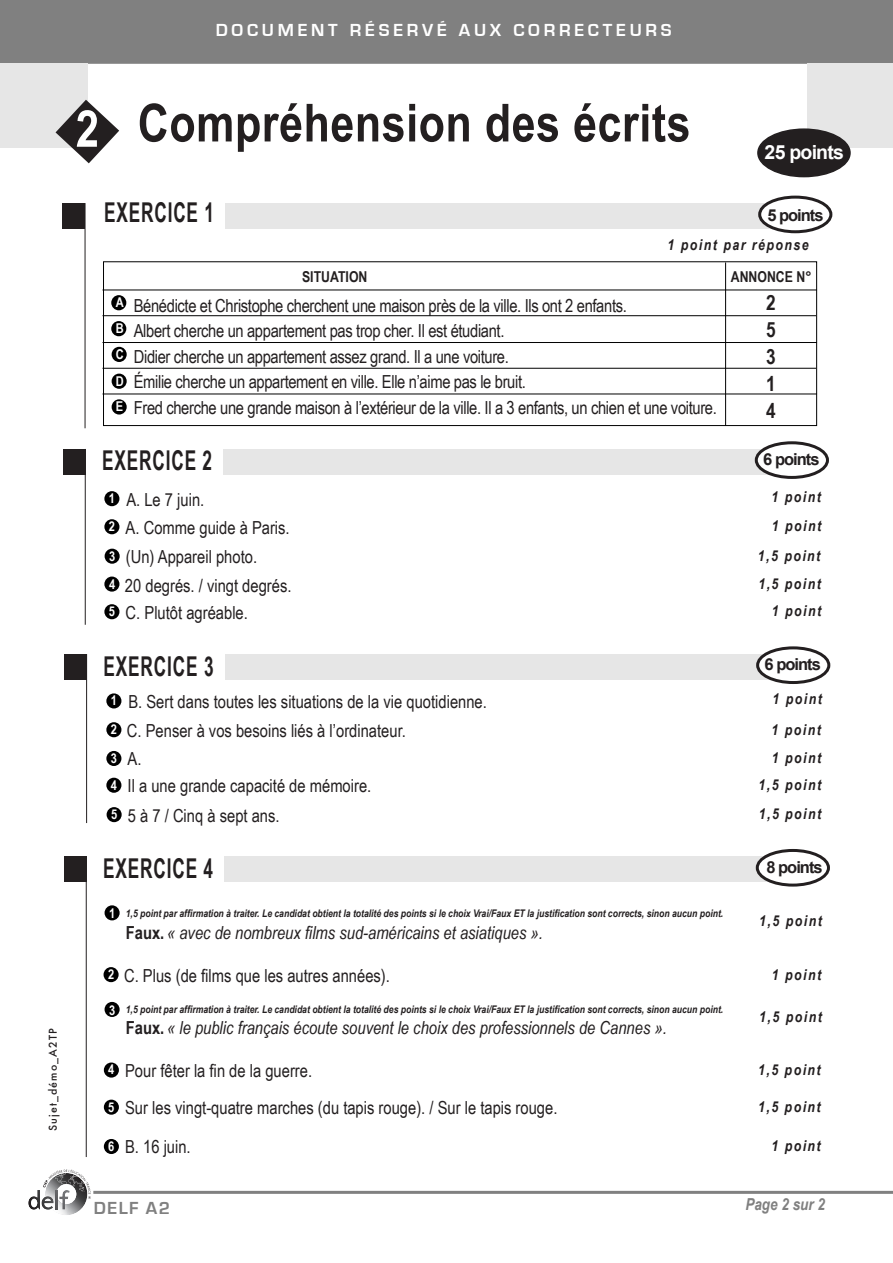
<style>
.page{position:relative;width:893px;height:1263px;background:#fff}
.page>*{position:absolute;margin:0;border:0;box-sizing:border-box;transform-origin:0 0}
.t1{font:700 52.5px "Arial Narrow";letter-spacing:.01em;color:#231f20}
.t2{font:700 51px "Arial Narrow";color:#fff}
.t3{font:700 27.3px "Arial Narrow";letter-spacing:.04em;color:#231f20;scale:.77 1}
.t4{font:700 21px/27px "Arial Narrow";color:#231f20;text-align:justify}
.t5{font:700 19.5px "Arial";letter-spacing:-.04em;color:#fff}
.t6{font:18px "Arial Narrow";color:#231f20}
.t7{font:18px/25.5px "Arial Narrow";letter-spacing:-.02em;color:#231f20}
.t8{font:italic 18px "Arial Narrow";color:#231f20}
.t9{font:700 18px "Eurostile";letter-spacing:.21em;color:#fff}
.t10{font:700 18px "Eurostile";letter-spacing:.08em;color:#808080}
.t11{font:700 16.5px "Arial";letter-spacing:-.06em;color:#231f20}
.t12{font:italic 700 16.5px "Arial Narrow";color:#808080}
.t13{font:italic 700 15px "Arial Narrow";letter-spacing:.1em;color:#231f20}
.t14{font:700 15px "Arial Narrow";color:#231f20}
.t15{font:700 13.5px/25.8px "Arial Narrow";color:#fff}
.t16{font:italic 700 10.5px "Arial Narrow";color:#231f20}
.t17{font:500 10.5px "Futura";letter-spacing:.11em;color:#231f20}
.s1{font-weight:700;font-size:13.5px;color:#fff}
.s2{font-style:normal;font-size:13.5px;color:#fff}
.s3{font-weight:700;font-style:normal}
</style>
<div class="page">
<hr style="left:93px;top:1191px;width:800px;height:3px;background:#808080">
<div style="left:0;top:0;width:893px;height:64px;background:#808080"></div>
<svg style="left:28px;top:1169px;width:63px;height:46px"></svg>
<div style="left:807px;top:64px;width:86px;height:84px;background:#e6e6e6"></div>
<div style="left:0;top:64px;width:87px;height:84px;background:#e6e6e6"></div>
<div style="left:758px;top:129px;width:92px;height:48px;background:#231f20;border-radius:50%"></div>
<div style="left:757px;top:128px;width:94px;height:49px;border:2px solid #231f20;border-radius:50%"></div>
<svg style="left:56px;top:100px;width:63px;height:63px"></svg>
<hr style="left:86px;top:654px;width:1px;height:169px;background:#231f20">
<div style="left:64px;top:654px;width:23px;height:25px;background:#231f20"></div>
<div style="left:225px;top:654px;width:564px;height:25px;background:#e6e6e6"></div>
<div style="left:758px;top:648px;width:71px;height:34px;background:#fff;border-radius:50%"></div>
<div style="left:756px;top:646px;width:74px;height:38px;border:3px solid #231f20;border-radius:50%"></div>
<hr style="left:86px;top:857px;width:1px;height:300px;background:#231f20">
<div style="left:64px;top:857px;width:22px;height:25px;background:#231f20"></div>
<div style="left:225px;top:857px;width:564px;height:25px;background:#e6e6e6"></div>
<div style="left:757px;top:850px;width:71px;height:35px;background:#fff;border-radius:50%"></div>
<div style="left:756px;top:849px;width:74px;height:37px;border:3px solid #231f20;border-radius:50%"></div>
<hr style="left:85px;top:203px;width:1px;height:225px;background:#231f20">
<div style="left:63px;top:203px;width:22px;height:26px;background:#231f20"></div>
<div style="left:225px;top:203px;width:565px;height:26px;background:#e6e6e6"></div>
<div style="left:760px;top:197px;width:71px;height:35px;background:#fff;border-radius:50%"></div>
<div style="left:758px;top:196px;width:74px;height:37px;border:3px solid #231f20;border-radius:50%"></div>
<hr style="left:85px;top:449px;width:1px;height:176px;background:#231f20">
<div style="left:63px;top:449px;width:22px;height:25px;background:#231f20"></div>
<div style="left:224px;top:449px;width:564px;height:25px;background:#e6e6e6"></div>
<div style="left:756px;top:443px;width:71px;height:34px;background:#fff;border-radius:50%"></div>
<div style="left:755px;top:441px;width:74px;height:38px;border:3px solid #231f20;border-radius:50%"></div>
<div style="left:104px;top:491px;width:15px;height:15px;background:#000;border-radius:50%"></div>
<div style="left:104px;top:576px;width:15px;height:16px;background:#000;border-radius:50%"></div>
<div style="left:104px;top:604px;width:15px;height:15px;background:#000;border-radius:50%"></div>
<div style="left:105px;top:549px;width:15px;height:15px;background:#000;border-radius:50%"></div>
<div style="left:104px;top:519px;width:15px;height:15px;background:#000;border-radius:50%"></div>
<div style="left:106px;top:693px;width:15px;height:15px;background:#000;border-radius:50%"></div>
<div style="left:106px;top:722px;width:15px;height:15px;background:#000;border-radius:50%"></div>
<div style="left:106px;top:751px;width:15px;height:15px;background:#000;border-radius:50%"></div>
<div style="left:107px;top:807px;width:15px;height:15px;background:#000;border-radius:50%"></div>
<div style="left:106px;top:778px;width:15px;height:15px;background:#000;border-radius:50%"></div>
<div style="left:105px;top:905px;width:15px;height:15px;background:#000;border-radius:50%"></div>
<div style="left:104px;top:967px;width:15px;height:15px;background:#000;border-radius:50%"></div>
<div style="left:104px;top:1099px;width:15px;height:16px;background:#000;border-radius:50%"></div>
<div style="left:104px;top:1062px;width:15px;height:15px;background:#000;border-radius:50%"></div>
<div style="left:105px;top:1002px;width:15px;height:15px;background:#000;border-radius:50%"></div>
<div style="left:103px;top:261px;width:714px;height:165px;border:1px solid #000"></div>
<hr style="left:102px;top:290px;width:715px;height:1px;background:#000">
<hr style="left:102px;top:315px;width:714px;height:1px;background:#000">
<hr style="left:102px;top:342px;width:715px;height:1px;background:#000">
<hr style="left:102px;top:368px;width:714px;height:1px;background:#000">
<hr style="left:102px;top:394px;width:715px;height:1px;background:#000">
<div style="left:111px;top:321px;width:15px;height:15px;background:#000;border-radius:50%"></div>
<div style="left:112px;top:347px;width:15px;height:15px;background:#000;border-radius:50%"></div>
<div style="left:111px;top:295px;width:15px;height:15px;background:#000;border-radius:50%"></div>
<div style="left:112px;top:374px;width:15px;height:15px;background:#000;border-radius:50%"></div>
<div style="left:112px;top:399px;width:15px;height:15px;background:#000;border-radius:50%"></div>
<hr style="left:725px;top:262px;width:1px;height:164px;background:#000">
<div style="left:104px;top:1139px;width:15px;height:15px;background:#000;border-radius:50%"></div>
<p class="t9" style="left:216px;top:19px;width:457px">DOCUMENT RÉSERVÉ AUX CORRECTEURS</p>
<p class="t17" style="left:48px;top:1131px;width:104px;rotate:-90deg">Sujet_démo_A2TP</p>
<h2 class="t2" style="left:76px;top:110px;width:25px">2</h2>
<h1 class="t1" style="left:138px;top:103px;width:554px">Compréhension des écrits</h1>
<p class="t5" style="left:765px;top:145px;width:81px">25 points</p>
<h3 class="t3" style="left:104px;top:202px;width:144px">EXERCICE 1</h3>
<p class="t11" style="left:767px;top:209px;width:58px">5 points</p>
<p class="t15" style="left:116px;top:291px;width:9px">A</p>
<p class="t15" style="left:116px;top:317px;width:10px">B<br>C</p>
<p class="t15" style="left:116px;top:369px;width:9px">D<br>E</p>
<p class="t14" style="left:302px;top:271px;width:67px">SITUATION</p>
<p class="t13" style="left:668px;top:239px;width:143px">1 point par réponse</p>
<p class="t14" style="left:731px;top:271px;width:82px">ANNONCE N°</p>
<p class="t7" style="left:134px;top:294px;width:585px">Bénédicte et Christophe cherchent une maison près de la ville. Ils ont 2 enfants.<br>Albert cherche un appartement pas trop cher. Il est étudiant.<br>Didier cherche un appartement assez grand. Il a une voiture.<br>Émilie cherche un appartement en ville. Elle n’aime pas le bruit.<br>Fred cherche une grande maison à l’extérieur de la ville. Il a 3 enfants, un chien et une voiture.</p>
<p class="t4" style="left:766px;top:291px;width:11px">2<br>5<br>3<br>1<br>4</p>
<h3 class="t3" style="left:102px;top:450px;width:144px">EXERCICE 2</h3>
<p class="t11" style="left:763px;top:453px;width:58px">6 points</p>
<p class="t7" style="left:126px;top:488px;width:79px">A. Le 7 juin.</p>
<p class="t15" style="left:109px;top:486px;width:8px">1</p>
<p class="t13" style="left:772px;top:491px;width:51px">1 point</p>
<p class="t6" style="left:109px;top:521px;width:182px"><span class="s1">2</span> A. Comme guide à Paris.</p>
<p class="t13" style="left:772px;top:520px;width:51px">1 point</p>
<p class="t6" style="left:109px;top:550px;width:150px"><span class="s1">3</span> (Un) Appareil photo.</p>
<p class="t13" style="left:758px;top:550px;width:64px">1,5 point</p>
<p class="t6" style="left:109px;top:578px;width:184px"><sup>4</sup> 20 degrés. / vingt degrés.</p>
<p class="t13" style="left:758px;top:578px;width:64px">1,5 point</p>
<p class="t6" style="left:109px;top:606px;width:141px"><span class="s1">5</span> C. Plutôt agréable.</p>
<p class="t13" style="left:772px;top:605px;width:51px">1 point</p>
<h3 class="t3" style="left:104px;top:656px;width:144px">EXERCICE 3</h3>
<p class="t11" style="left:765px;top:658px;width:58px">6 points</p>
<p class="t15" style="left:111px;top:688px;width:8px">1</p>
<p class="t13" style="left:772px;top:693px;width:51px">1 point</p>
<p class="t6" style="left:111px;top:724px;width:296px"><sup>2</sup> C. Penser à vos besoins liés à l’ordinateur.</p>
<p class="t13" style="left:771px;top:724px;width:51px">1 point</p>
<p class="t7" style="left:111px;top:748px;width:32px"><span class="s1">3</span> A.</p>
<p class="t13" style="left:772px;top:752px;width:51px">1 point</p>
<p class="t6" style="left:128px;top:695px;width:360px">B. Sert dans toutes les situations de la vie quotidienne.</p>
<p class="t6" style="left:111px;top:779px;width:262px"><span class="s1">4</span> Il a une grande capacité de mémoire.</p>
<p class="t13" style="left:758px;top:779px;width:64px">1,5 point</p>
<p class="t6" style="left:111px;top:808px;width:170px"><span class="s1">5</span> 5 à 7 / Cinq à sept ans.</p>
<p class="t13" style="left:759px;top:808px;width:64px">1,5 point</p>
<h3 class="t3" style="left:103px;top:858px;width:144px">EXERCICE 4</h3>
<p class="t11" style="left:766px;top:861px;width:58px">8 points</p>
<p class="t16" style="left:109px;top:905px;width:616px"><span class="s2">1</span> 1,5 point par affirmation à traiter. Le candidat obtient la totalité des points si le choix Vrai/Faux ET la justification sont corrects, sinon aucun point.</p>
<p class="t8" style="left:126px;top:920px;width:419px"><span class="s3">Faux.</span> « avec de nombreux films sud-américains et asiatiques ».</p>
<p class="t13" style="left:759px;top:915px;width:64px">1,5 point</p>
<p class="t6" style="left:108px;top:963px;width:283px"><sup>2</sup> C. Plus (de films que les autres années).</p>
<p class="t13" style="left:772px;top:969px;width:51px">1 point</p>
<p class="t16" style="left:109px;top:1001px;width:616px"><span class="s2">3</span> 1,5 point par affirmation à traiter. Le candidat obtient la totalité des points si le choix Vrai/Faux ET la justification sont corrects, sinon aucun point.</p>
<p class="t8" style="left:126px;top:1015px;width:542px"><span class="s3">Faux.</span> « le public français écoute souvent le choix des professionnels de Cannes ».</p>
<p class="t13" style="left:759px;top:1011px;width:64px">1,5 point</p>
<p class="t6" style="left:108px;top:1057px;width:205px"><span class="s1">4</span> Pour fêter la fin de la guerre.</p>
<p class="t13" style="left:758px;top:1063px;width:64px">1,5 point</p>
<p class="t6" style="left:108px;top:1101px;width:451px"><span class="s1">5</span> Sur les vingt-quatre marches (du tapis rouge). / Sur le tapis rouge.</p>
<p class="t13" style="left:758px;top:1101px;width:64px">1,5 point</p>
<p class="t7" style="left:108px;top:1136px;width:84px"><span class="s1">6</span> B. 16 juin.</p>
<p class="t13" style="left:771px;top:1140px;width:51px">1 point</p>
<p class="t10" style="left:94px;top:1197px;width:78px">DELF A2</p>
<p class="t12" style="left:745px;top:1198px;width:81px">Page 2 sur 2</p>
</div>
